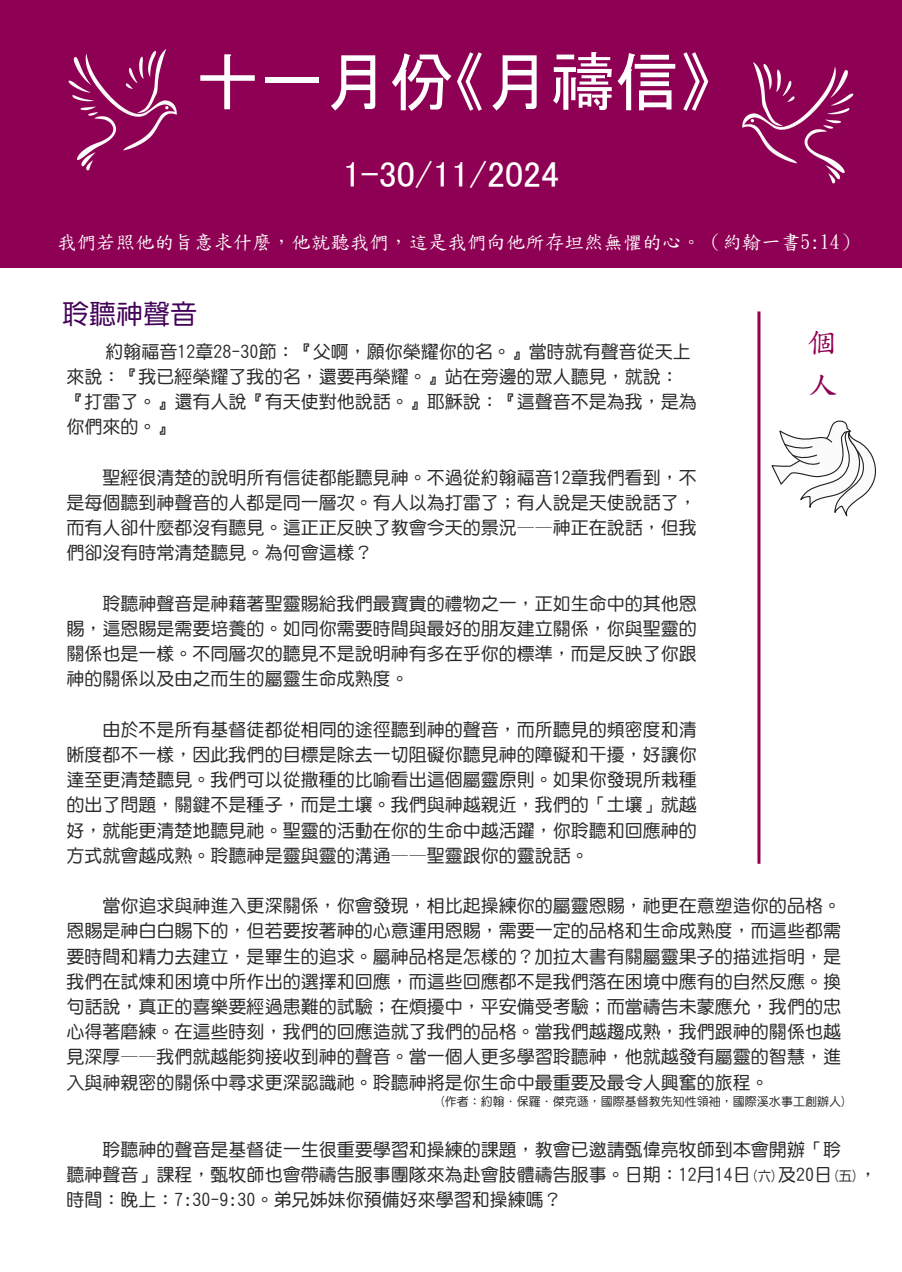
<style>
.page{position:relative;width:902px;height:1272px;background:#fff}
.page>*{position:absolute;margin:0;border:0;box-sizing:border-box;transform-origin:0 0}
.t1{font:64.5px "MS UI Gothic";color:#fff}
.t2{font:36px "MS UI Gothic";color:#fff}
.t3{font:30px/42px "Soukou Mincho";color:#8e0053}
.t4{font:27px "DF Yuan Md HK BF";color:#420257}
.t5{font:19.5px "Soukou Mincho";color:#fefcfc}
.t6{font:18px/25.2px "DF Yuan Md HK BF";color:#2a2928;text-align:justify}
.t7{font:12px "DF Yuan Md HK BF";color:#2a2928}
.s1{font-size:13.5px}
</style>
<div class="page">
<div style="left:0;top:0;width:901px;height:268px;background:#8e0053"></div>
<img style="left:68px;top:49px;width:109px;height:122px">
<img style="left:742px;top:63px;width:112px;height:121px">
<svg style="left:771px;top:420px;width:105px;height:97px"></svg>
<hr style="left:757px;top:311px;width:3px;height:552px;background:#8e0053">
<p class="t1" style="left:195px;top:49px;width:517px">十一月份《月禱信》</p>
<p class="t2" style="left:343px;top:156px;width:218px">1-30/11/2024</p>
<p class="t5" style="left:57px;top:233px;width:803px">我們若照他的旨意求什麼，他就聽我們，這是我們向他所存坦然無懼的心。（約翰一書5:14）</p>
<p class="t4" style="left:62px;top:300px;width:137px">聆聽神聲音</p>
<p class="t3" style="left:807px;top:322px;width:31px">個人</p>
<p class="t6" style="left:67px;top:338px;width:632px;text-align:left;text-indent:39px">約翰福音12章28-30節：『父啊，願你榮耀你的名。』當時就有聲音從天上來說：『我已經榮耀了我的名，還要再榮耀。』站在旁邊的眾人聽見，就說：『打雷了。』還有人說『有天使對他說話。』耶穌說：『這聲音不是為我，是為你們來的。』</p>
<p class="t6" style="left:67px;top:464px;width:632px;text-indent:36px">聖經很清楚的說明所有信徒都能聽見神。不過從約翰福音12章我們看到，不是每個聽到神聲音的人都是同一層次。有人以為打雷了；有人說是天使說話了，而有人卻什麼都沒有聽見。這正正反映了教會今天的景況——神正在說話，但我們卻沒有時常清楚聽見。為何會這樣？</p>
<p class="t6" style="left:67px;top:590px;width:632px;text-indent:36px">聆聽神聲音是神藉著聖靈賜給我們最寶貴的禮物之一，正如生命中的其他恩賜，這恩賜是需要培養的。如同你需要時間與最好的朋友建立關係，你與聖靈的關係也是一樣。不同層次的聽見不是說明神有多在乎你的標準，而是反映了你跟神的關係以及由之而生的屬靈生命成熟度。</p>
<p class="t6" style="left:67px;top:716px;width:632px;text-indent:36px">由於不是所有基督徒都從相同的途徑聽到神的聲音，而所聽見的頻密度和清晰度都不一樣，因此我們的目標是除去一切阻礙你聽見神的障礙和干擾，好讓你達至更清楚聽見。我們可以從撒種的比喻看出這個屬靈原則。如果你發現所栽種的出了問題，關鍵不是種子，而是土壤。我們與神越親近，我們的「土壤」就越好，就能更清楚地聽見祂。聖靈的活動在你的生命中越活躍，你聆聽和回應神的方式就會越成熟。聆聽神是靈與靈的溝通——聖靈跟你的靈說話。</p>
<p class="t6" style="left:67px;top:893px;width:775px;text-indent:36px">當你追求與神進入更深關係，你會發現，相比起操練你的屬靈恩賜，祂更在意塑造你的品格。恩賜是神白白賜下的，但若要按著神的心意運用恩賜，需要一定的品格和生命成熟度，而這些都需要時間和精力去建立，是畢生的追求。屬神品格是怎樣的？加拉太書有關屬靈果子的描述指明，是我們在試煉和困境中所作出的選擇和回應，而這些回應都不是我們落在困境中應有的自然反應。換句話說，真正的喜樂要經過患難的試驗；在煩擾中，平安備受考驗；而當禱告未蒙應允，我們的忠心得著磨練。在這些時刻，我們的回應造就了我們的品格。當我們越趨成熟，我們跟神的關係也越見深厚——我們就越能夠接收到神的聲音。當一個人更多學習聆聽神，他就越發有屬靈的智慧，進入與神親密的關係中尋求更深認識祂。聆聽神將是你生命中最重要及最令人興奮的旅程。</p>
<p class="t7" style="left:439px;top:1094px;width:409px">(作者：約翰．保羅．傑克遜，國際基督教先知性領袖，國際溪水事工創辦人)</p>
<p class="t6" style="left:67px;top:1136px;width:812px;text-align:left;text-indent:36px">耹聽神的聲音是基督徒一生很重要學習和操練的課題，教會已邀請甄偉亮牧師到本會開辦「耹<br>聽神聲音」課程，甄牧師也會帶禱告服事團隊來為赴會肢體禱告服事。日期：12月14日<span class="s1">(六)</span>及20日<span class="s1">(五)</span>，時間：晚上：7:30-9:30。弟兄姊妹你預備好來學習和操練嗎？</p>
</div>
